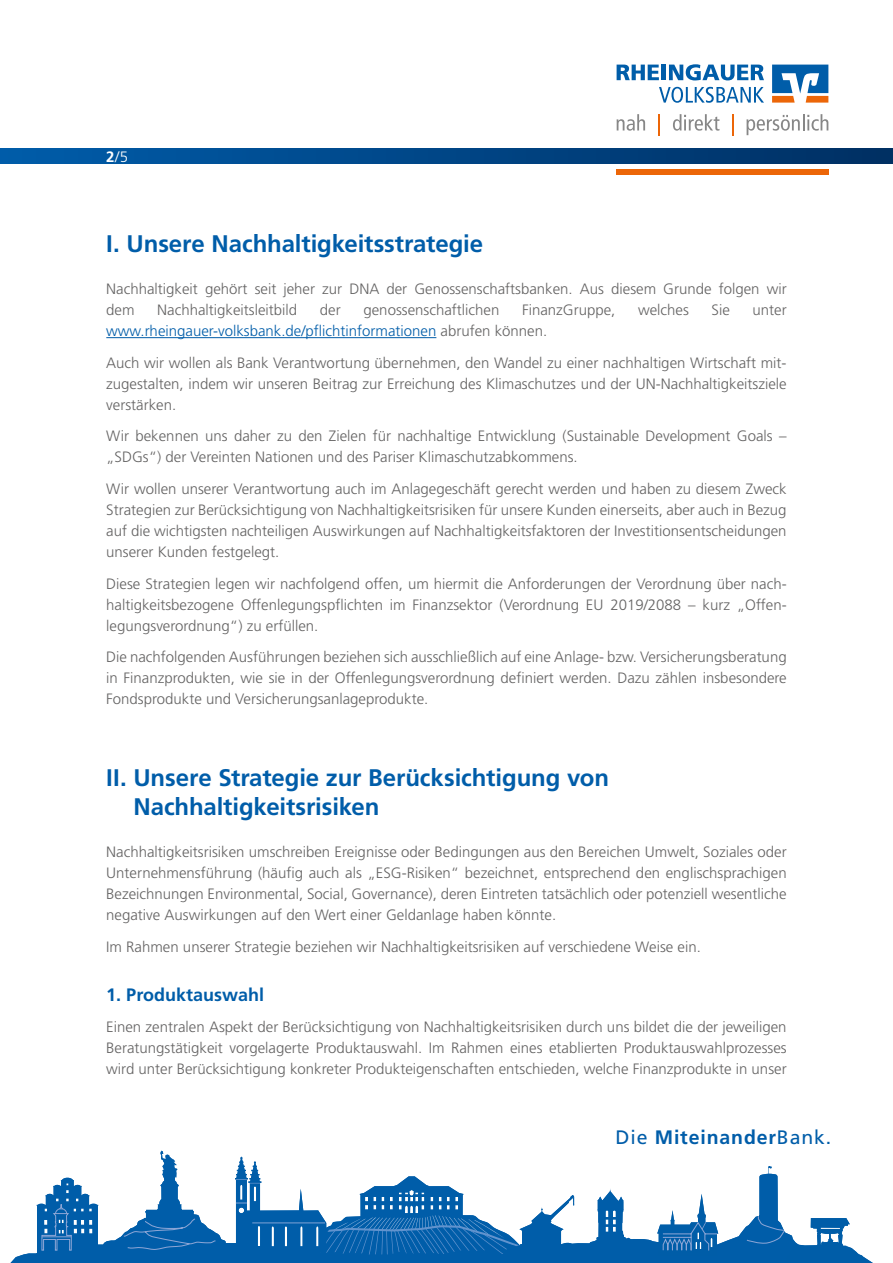
<style>
.page{position:relative;width:893px;height:1263px;background:#fff}
.page>*{position:absolute;margin:0;border:0;box-sizing:border-box;transform-origin:0 0}
.t1{font:700 24px/28.8px "Frutiger LT Pro";letter-spacing:-.005em;color:#005da9}
.t2{font:700 19.5px "Frutiger LT Pro";letter-spacing:.045em;color:#005da9}
.t3{font:700 18px "Frutiger LT Pro";color:#005da9}
.t4{font:300 15px/21px "Frutiger LT Pro";color:#646363;text-align:justify}
.t5{font:300 15px "Frutiger LT Pro";color:#fff}
.s1{font-weight:700}
.s2{color:#005da9}
.s3{font-weight:400}
</style>
<div class="page">
<svg style="left:772px;top:64px;width:57px;height:39px"></svg>
<svg style="left:772px;top:65px;width:56px;height:38px"></svg>
<svg style="left:617px;top:65px;width:42px;height:15px"></svg>
<hr style="left:662px;top:65px;width:4px;height:15px;background:#005da9">
<svg style="left:669px;top:64px;width:95px;height:16px"></svg>
<svg style="left:659px;top:87px;width:105px;height:16px"></svg>
<svg style="left:617px;top:114px;width:28px;height:17px"></svg>
<hr style="left:658px;top:114px;width:2px;height:21px;background:#ec6608">
<svg style="left:673px;top:114px;width:46px;height:17px"></svg>
<svg style="left:732px;top:114px;width:1px;height:21px"></svg>
<svg style="left:746px;top:114px;width:82px;height:21px"></svg>
<div style="left:617px;top:169px;width:212px;height:6px;background:#ec6608"></div>
<svg style="left:0;top:149px;width:893px;height:15px;background:#004586"></svg>
<hr style="left:106px;top:337px;width:330px;height:1px;background:#005da9">
<svg style="left:10px;top:1150px;width:863px;height:113px"></svg>
<p class="t5" style="left:106px;top:148px;width:23px"><span class="s1">2</span>/5</p>
<h1 class="t1" style="left:106px;top:229px;width:378px">I. Unsere Nachhaltigkeitsstrategie</h1>
<p class="t4" style="left:106px;top:279px;width:682px">Nachhaltigkeit gehört seit jeher zur DNA der Genossenschaftsbanken. Aus diesem Grunde folgen wir dem</p>
<p class="t4" style="left:157px;top:300px;width:141px">Nachhaltigkeitsleitbild</p>
<p class="t4" style="left:320px;top:300px;width:22px">der</p>
<p class="t4" style="left:363px;top:300px;width:137px">genossenschaftlichen</p>
<p class="t4" style="left:522px;top:300px;width:95px">FinanzGruppe,</p>
<p class="t4" style="left:638px;top:300px;width:52px">welches</p>
<p class="t4" style="left:711px;top:300px;width:20px">Sie</p>
<p class="t4" style="left:752px;top:300px;width:36px">unter</p>
<p class="t4" style="left:106px;top:315px;width:682px;line-height:31.7px"><span class="s2">www.rheingauer-volksbank.de/pflichtinformationen</span> abrufen können.<br>Auch wir wollen als Bank Verantwortung übernehmen, den Wandel zu einer nachhaltigen Wirtschaft mit-</p>
<p class="t4" style="left:106px;top:373px;width:682px">zugestalten, indem wir unseren Beitrag zur Erreichung des Klimaschutzes und der UN-Nachhaltigkeitsziele verstärken.</p>
<p class="t4" style="left:106px;top:426px;width:682px">Wir bekennen uns daher zu den Zielen für nachhaltige Entwicklung (Sustainable Development Goals – „SDGs“) der Vereinten Nationen und des Pariser Klimaschutzabkommens.</p>
<p class="t4" style="left:106px;top:478px;width:682px">Wir wollen unserer Verantwortung auch im Anlagegeschäft gerecht werden und haben zu diesem Zweck Strategien zur Berücksichtigung von Nachhaltigkeitsrisiken für unsere Kunden einerseits, aber auch in Bezug auf die wichtigsten nachteiligen Auswirkungen auf Nachhaltigkeitsfaktoren der Investitionsentscheidungen unserer Kunden festgelegt.</p>
<p class="t4" style="left:106px;top:573px;width:682px">Diese Strategien legen wir nachfolgend offen, um hiermit die Anforderungen der Verordnung über nach&shy;haltigkeitsbezogene Offenlegungspflichten im Finanzsektor (Verordnung EU 2019/2088 – kurz „Offen&shy;legungsverordnung“) zu erfüllen.</p>
<p class="t4" style="left:106px;top:647px;width:682px">Die nachfolgenden Ausführungen beziehen sich ausschließlich auf eine Anlage- bzw. Versicherungsberatung in Finanzprodukten, wie sie in der Offenlegungsverordnung definiert werden. Dazu zählen insbesondere Fondsprodukte und Versicherungsanlageprodukte.</p>
<h1 class="t1" style="left:133px;top:764px;width:477px;text-indent:-27px">II. Unsere Strategie zur Berücksichtigung von<br>Nachhaltigkeitsrisiken</h1>
<p class="t4" style="left:106px;top:842px;width:682px">Nachhaltigkeitsrisiken umschreiben Ereignisse oder Bedingungen aus den Bereichen Umwelt, Soziales oder Unternehmensführung (häufig auch als „ESG-Risiken“ bezeichnet, entsprechend den englischsprachigen Bezeichnungen Environmental, Social, Governance), deren Eintreten tatsächlich oder potenziell wesentliche negative Auswirkungen auf den Wert einer Geldanlage haben könnte.</p>
<p class="t4" style="left:106px;top:936px;width:596px">Im Rahmen unserer Strategie beziehen wir Nachhaltigkeitsrisiken auf verschiedene Weise ein.</p>
<p class="t3" style="left:106px;top:984px;width:159px">1. Produktauswahl</p>
<p class="t4" style="left:106px;top:1017px;width:682px">Einen zentralen Aspekt der Berücksichtigung von Nachhaltigkeitsrisiken durch uns bildet die der jeweiligen Beratungstätigkeit vorgelagerte Produktauswahl. Im Rahmen eines etablierten Produktauswahlprozesses wird unter Berücksichtigung konkreter Produkteigenschaften entschieden, welche Finanzprodukte in unser</p>
<h2 class="t2" style="left:615px;top:1125px;width:217px"><span class="s3">Die</span> Miteinander<span class="s3">Bank.</span></h2>
</div>
